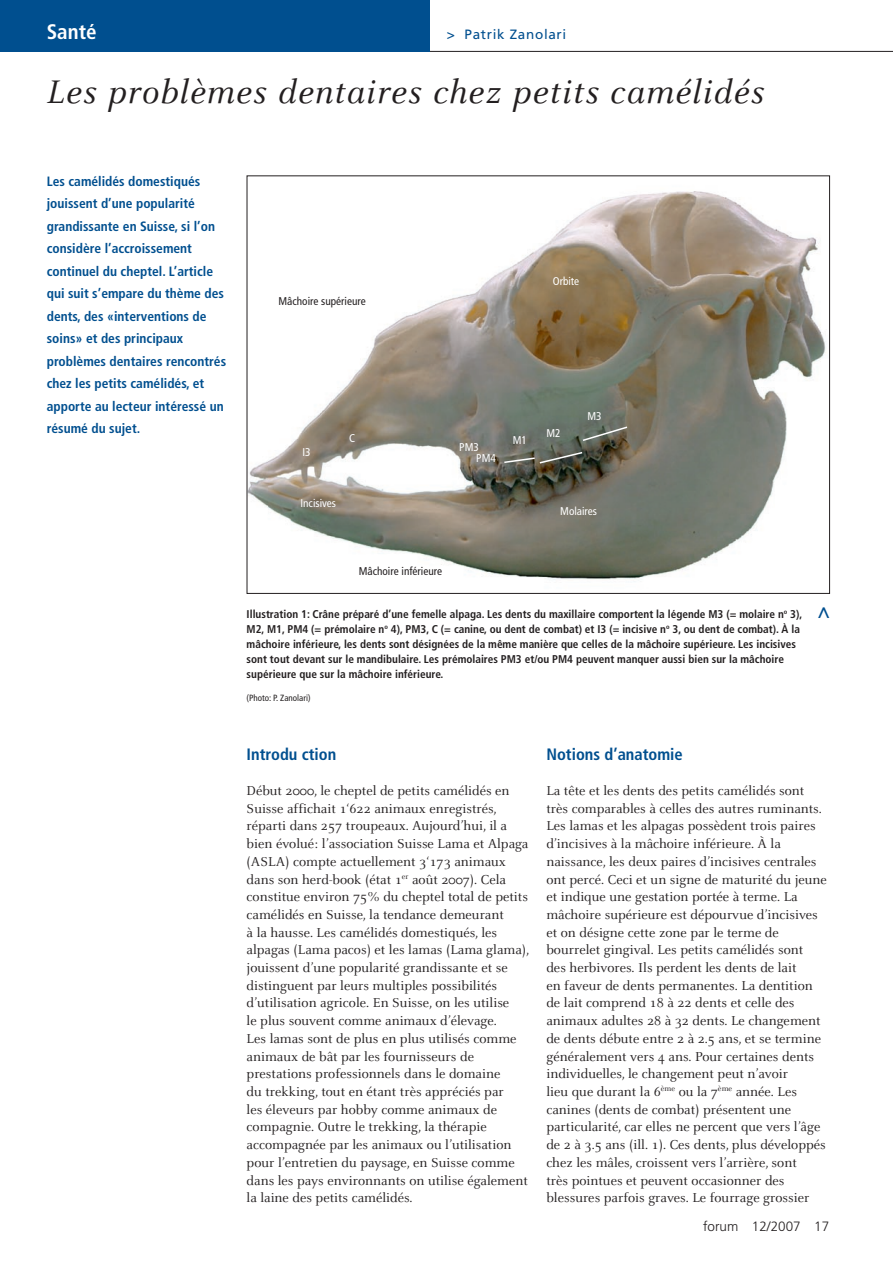
<style>
.page{position:relative;width:893px;height:1263px;background:#fff}
.page>*{position:absolute;margin:0;border:0;box-sizing:border-box;transform-origin:0 0}
.t1{font:italic 36px "Celeste";letter-spacing:.03em;color:#231f20}
.t2{font:700 condensed 21px "Frutiger";color:#fff}
.t3{font:700 condensed 21px "Frutiger";color:#004f8f}
.t4{font:700 condensed 16.5px "Frutiger";color:#004f8f}
.t5{font:14.25px/17.7px "Celeste";color:#231f20}
.t6{font:700 condensed 13.5px/22.5px "Frutiger";color:#004f8f}
.t7{font:13.5px "Frutiger";letter-spacing:.05em;color:#004f8f}
.t8{font:300 13.5px "Frutiger";color:#231f20}
.t9{font:700 condensed 11.25px/15px "Frutiger";color:#231f20}
.t10{font:condensed 11.25px/11.1px "Frutiger";color:#fff}
.t11{font:condensed 11.25px "Frutiger";color:#231f20}
.t12{font:condensed 9px "Frutiger";color:#231f20}
</style>
<div class="page">
<hr style="left:0;top:51px;width:893px;height:1px;background:#231f20">
<div style="left:0;top:0;width:429px;height:52px;background:#004f8f"></div>
<img style="left:249px;top:191px;width:577px;height:389px">
<svg style="left:503px;top:451px;width:81px;height:14px"></svg>
<svg style="left:581px;top:425px;width:48px;height:17px"></svg>
<h2 class="t2" style="left:47px;top:20px;width:51px">Santé</h2>
<p class="t7" style="left:447px;top:27px;width:121px">&gt; Patrik Zanolari</p>
<h1 class="t1" style="left:47px;top:73px;width:718px">Les problèmes dentaires chez petits camélidés</h1>
<p class="t6" style="left:47px;top:170px;width:181px">Les camélidés domestiqués jouissent d’une popularité grandissante en Suisse, si l’on considère l’accroissement continuel du cheptel. L’article qui suit s’empare du thème des dents, des «interventions de soins» et des principaux problèmes dentaires rencontrés chez les petits camélidés, et apporte au lecteur intéressé un résumé du sujet.</p>
<p class="t11" style="left:279px;top:294px;width:89px">Mâchoire supérieure</p>
<p class="t10" style="left:553px;top:276px;width:28px">Orbite</p>
<p class="t10" style="left:302px;top:446px;width:10px">I3</p>
<p class="t10" style="left:349px;top:433px;width:8px">C</p>
<p class="t10" style="left:300px;top:497px;width:37px">Incisives</p>
<p class="t10" style="left:476px;top:442px;width:21px;text-indent:-17px">PM3<br>PM4</p>
<p class="t10" style="left:513px;top:435px;width:16px">M1</p>
<p class="t11" style="left:359px;top:564px;width:85px">Mâchoire inférieure</p>
<p class="t10" style="left:546px;top:428px;width:16px">M2</p>
<p class="t10" style="left:587px;top:411px;width:16px">M3</p>
<p class="t10" style="left:560px;top:506px;width:38px">Molaires</p>
<p class="t9" style="left:247px;top:607px;width:557px">Illustration 1: Crâne préparé d’une femelle alpaga. Les dents du maxillaire comportent la légende M3 (= molaire n<sup>o</sup> 3),</p>
<h2 class="t3" style="left:809px;top:619px;width:14px;rotate:-90deg">&gt;</h2>
<p class="t9" style="left:247px;top:622px;width:555px">M2, M1, PM4 (= prémolaire n<sup>o</sup> 4), PM3, C (= canine, ou dent de combat) et I3 (= incisive n<sup>o</sup> 3, ou dent de combat). À la mâchoire inférieure, les dents sont désignées de la même manière que celles de la mâchoire supérieure. Les incisives sont tout devant sur le mandibulaire. Les prémolaires PM3 et/ou PM4 peuvent manquer aussi bien sur la mâchoire supérieure que sur la mâchoire inférieure.</p>
<p class="t12" style="left:247px;top:693px;width:65px">(Photo: P. Zanolari)</p>
<p class="t4" style="left:247px;top:744px;width:91px">Introdu ction</p>
<p class="t5" style="left:247px;top:782px;width:284px">Début 2000, le cheptel de petits camélidés en Suisse affichait 1‘622 animaux enregistrés, réparti dans 257 troupeaux. Aujourd’hui, il a bien évolué: l’association Suisse Lama et Alpaga (ASLA) compte actuellement 3‘173 animaux dans son herd-book (état 1<sup>er</sup> août 2007). Cela constitue environ 75% du cheptel total de petits camélidés en Suisse, la tendance demeurant<br>à la hausse. Les camélidés domestiqués, les alpagas (Lama pacos) et les lamas (Lama glama), jouissent d’une popularité grandissante et se distinguent par leurs multiples possibilités d’utilisation agricole. En Suisse, on les utilise<br>le plus souvent comme animaux d’élevage.<br>Les lamas sont de plus en plus utilisés comme animaux de bât par les fournisseurs de prestations professionnels dans le domaine<br>du trekking, tout en étant très appréciés par<br>les éleveurs par hobby comme animaux de compagnie. Outre le trekking, la thérapie accompagnée par les animaux ou l’utilisation pour l’entretien du paysage, en Suisse comme dans les pays environnants on utilise également la laine des petits camélidés.</p>
<p class="t4" style="left:546px;top:744px;width:138px">Notions d’anatomie</p>
<p class="t5" style="left:546px;top:782px;width:282px">La tête et les dents des petits camélidés sont très comparables à celles des autres ruminants.<br>Les lamas et les alpagas possèdent trois paires d’incisives à la mâchoire inférieure. À la naissance, les deux paires d’incisives centrales ont percé. Ceci et un signe de maturité du jeune et indique une gestation portée à terme. La mâchoire supérieure est dépourvue d’incisives et on désigne cette zone par le terme de bourrelet gingival. Les petits camélidés sont<br>des herbivores. Ils perdent les dents de lait<br>en faveur de dents permanentes. La dentition de lait comprend 18 à 22 dents et celle des animaux adultes 28 à 32 dents. Le changement de dents débute entre 2 à 2.5 ans, et se termine généralement vers 4 ans. Pour certaines dents individuelles, le changement peut n’avoir<br>lieu que durant la 6<sup>ème</sup> ou la 7<sup>ème</sup> année. Les canines (dents de combat) présentent une particularité, car elles ne percent que vers l’âge de 2 à 3.5 ans (ill. 1). Ces dents, plus développés chez les mâles, croissent vers l’arrière, sont<br>très pointues et peuvent occasionner des blessures parfois graves. Le fourrage grossier</p>
<p class="t8" style="left:703px;top:1218px;width:128px">forum 12/2007 17</p>
</div>
